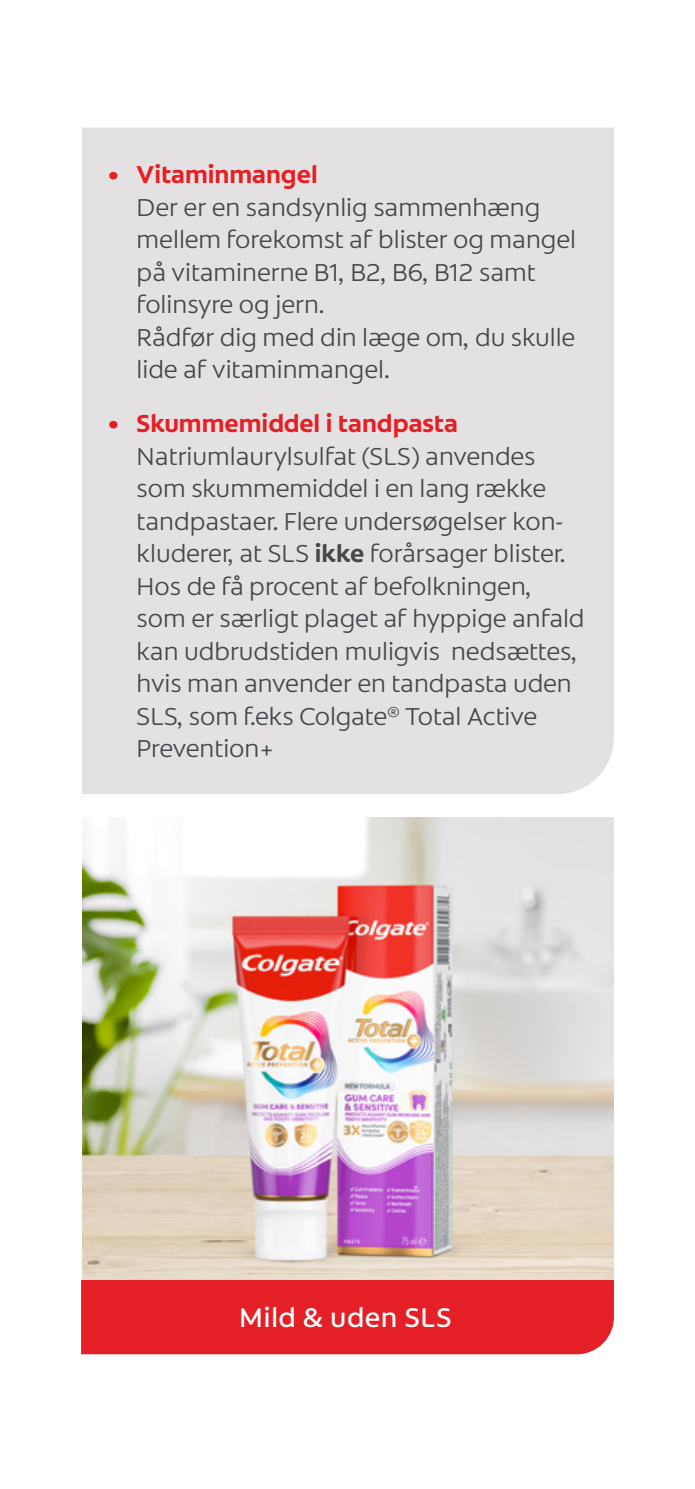
<style>
.page{position:relative;width:695px;height:1489px;background:#fff}
.page>*{position:absolute;margin:0;border:0;box-sizing:border-box;transform-origin:0 0}
.t1{font:27.5px "Colgate Ready";letter-spacing:.02em;color:#fff}
.t2{font:300 25px/32.5px "Colgate Ready";color:#44484c}
.t3{font:700 25px "Colgate Ready";color:#e41f25}
.s1{font-weight:700}
</style>
<div class="page">
<div style="left:82px;top:128px;width:531px;height:666px;background:#e4e1e2"></div>
<img style="left:82px;top:817px;width:531px;height:462px">
<div style="left:81px;top:1279px;width:532px;height:75px;background:#e41f25"></div>
<p class="t3" style="left:108px;top:157px;width:211px">• Vitaminmangel</p>
<p class="t2" style="left:137px;top:191px;width:441px">Der er en sandsynlig sammenhæng mellem forekomst af blister og mangel på vitaminerne B1, B2, B6, B12 samt folinsyre og jern.<br>Rådfør dig med din læge om, du skulle lide af vitaminmangel.</p>
<p class="t3" style="left:108px;top:406px;width:351px">• Skummemiddel i tandpasta</p>
<p class="t2" style="left:137px;top:439px;width:449px">Natriumlaurylsulfat (SLS) anvendes som skummemiddel i en lang række tandpastaer. Flere undersøgelser kon&shy;kluderer, at SLS <span class="s1">ikke</span> forårsager blister.<br>Hos de få procent af befolkningen, som er særligt plaget af hyppige anfald kan udbrudstiden muligvis nedsættes, hvis man anvender en tandpasta uden SLS, som f.eks Colgate<sup>®</sup> Total Active Prevention+</p>
<p class="t1" style="left:239px;top:1299px;width:214px">Mild &amp; uden SLS</p>
</div>
